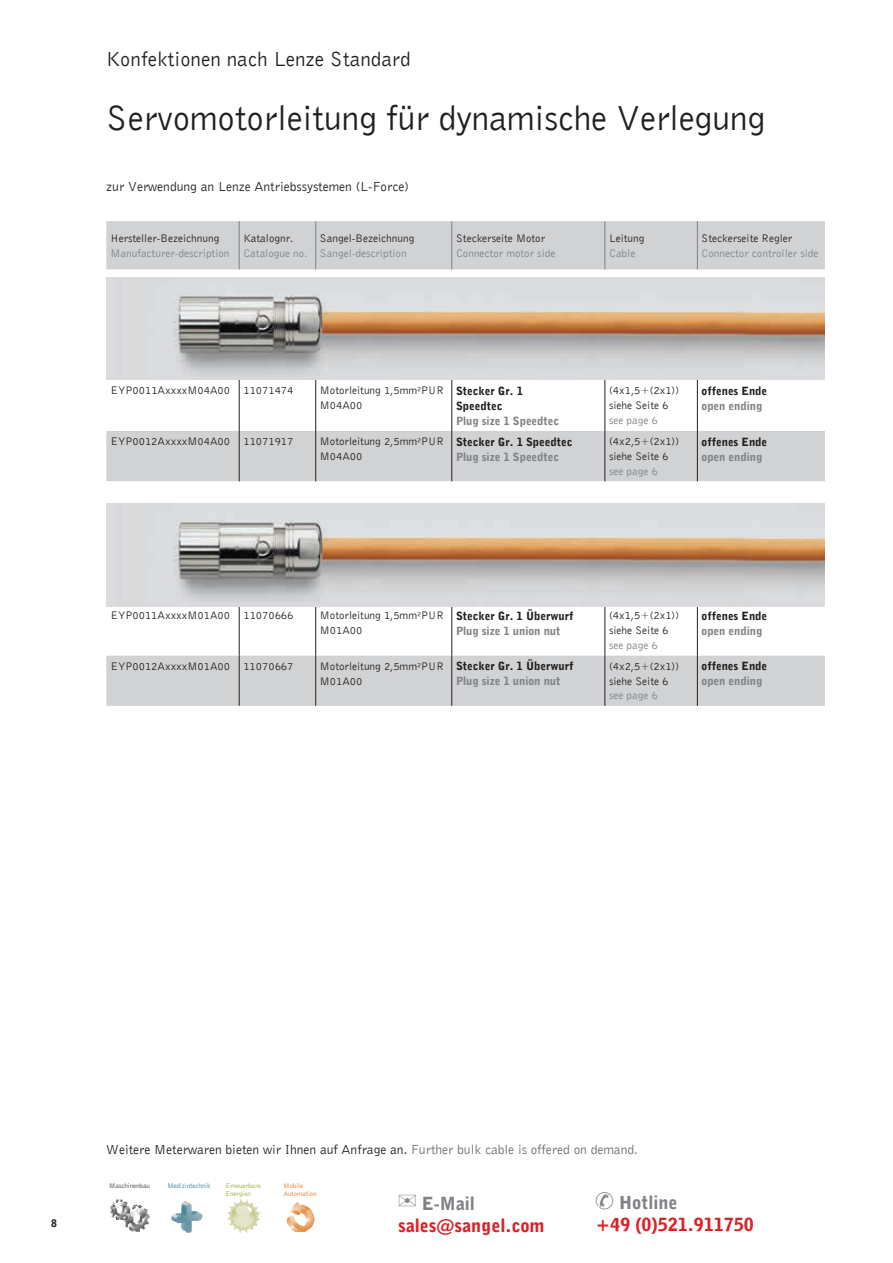
<style>
.page{position:relative;width:893px;height:1263px;background:#fff}
.page>*{position:absolute;margin:0;border:0;box-sizing:border-box;transform-origin:0 0}
.t1{font:36px "Bell Gothic BT Roman";letter-spacing:-.01em;color:#231f20}
.t2{font:21px "Bell Gothic BT Roman";color:#231f20}
.t3{font:18px/22.5px "Bell Gothic BT Black";color:#da2128}
.t4{font:13.5px "Bell Gothic BT Roman";color:#231f20}
.t5{font:11.25px/14.9px "Bell Gothic BT Roman";color:#231f20}
.t6{font:11.25px "Bell Gothic BT Roman";color:#808285}
.t7{font:11.25px/14.9px "Bell Gothic BT Black";color:#231f20}
.t8{font:11.25px "Bell Gothic BT Black";color:#808285}
.t9{font:10.5px "Bell Gothic BT Black";color:#231f20}
.t10{font:6.9px/7.5px "Bell Gothic BT Roman";letter-spacing:-.01em;color:#9baa3b}
.t11{font:6.9px/7.5px "Bell Gothic BT Roman";letter-spacing:-.01em;color:#e07e29}
.t12{font:6.9px "Bell Gothic BT Roman";letter-spacing:-.01em;color:#368394}
.t13{font:6.9px "Bell Gothic BT Roman";letter-spacing:-.01em;color:#404245}
.s1{color:#6c6d70}
.s2{color:#808285}
</style>
<div class="page">
<img style="left:110px;top:1199px;width:40px;height:33px">
<img style="left:171px;top:1201px;width:32px;height:32px">
<img style="left:226px;top:1199px;width:36px;height:34px">
<img style="left:286px;top:1202px;width:29px;height:30px">
<svg style="left:106px;top:221px;width:719px;height:485px;fill:#d1d2d4"></svg>
<svg style="left:106px;top:380px;width:719px;height:275px"></svg>
<hr style="left:239px;top:221px;width:1px;height:48px;background:#808285">
<hr style="left:315px;top:221px;width:1px;height:48px;background:#808285">
<hr style="left:451px;top:221px;width:1px;height:48px;background:#808285">
<hr style="left:604px;top:221px;width:1px;height:48px;background:#808285">
<hr style="left:697px;top:221px;width:1px;height:48px;background:#808285">
<hr style="left:239px;top:380px;width:1px;height:51px;background:#231f20">
<hr style="left:315px;top:380px;width:1px;height:51px;background:#231f20">
<hr style="left:451px;top:380px;width:1px;height:51px;background:#231f20">
<hr style="left:604px;top:380px;width:1px;height:51px;background:#231f20">
<hr style="left:697px;top:380px;width:1px;height:51px;background:#231f20">
<hr style="left:239px;top:431px;width:1px;height:50px;background:#231f20">
<hr style="left:315px;top:431px;width:1px;height:50px;background:#231f20">
<hr style="left:451px;top:431px;width:1px;height:50px;background:#231f20">
<hr style="left:604px;top:431px;width:1px;height:50px;background:#231f20">
<hr style="left:697px;top:431px;width:1px;height:50px;background:#231f20">
<hr style="left:239px;top:605px;width:1px;height:50px;background:#231f20">
<hr style="left:239px;top:655px;width:1px;height:51px;background:#231f20">
<hr style="left:315px;top:605px;width:1px;height:50px;background:#231f20">
<hr style="left:315px;top:655px;width:1px;height:51px;background:#231f20">
<hr style="left:451px;top:605px;width:1px;height:50px;background:#231f20">
<hr style="left:451px;top:655px;width:1px;height:51px;background:#231f20">
<hr style="left:604px;top:605px;width:1px;height:50px;background:#231f20">
<hr style="left:604px;top:655px;width:1px;height:51px;background:#231f20">
<hr style="left:697px;top:605px;width:1px;height:50px;background:#231f20">
<hr style="left:697px;top:655px;width:1px;height:51px;background:#231f20">
<img style="left:106px;top:504px;width:719px;height:102px">
<img style="left:106px;top:278px;width:719px;height:102px">
<h2 class="t2" style="left:106px;top:46px;width:306px">Konfektionen nach Lenze Standard</h2>
<h1 class="t1" style="left:106px;top:95px;width:661px">Servomotorleitung für dynamische Verlegung</h1>
<p class="t4" style="left:106px;top:178px;width:304px">zur Verwendung an Lenze Antriebssystemen (L-Force)</p>
<p class="t5" style="left:111px;top:230px;width:110px">Hersteller-Bezeichnung</p>
<p class="t6" style="left:111px;top:246px;width:121px">Manufacturer-description</p>
<p class="t5" style="left:243px;top:230px;width:51px">Katalognr.</p>
<p class="t6" style="left:243px;top:246px;width:66px">Catalogue no.</p>
<p class="t5" style="left:320px;top:230px;width:96px">Sangel-Bezeichnung</p>
<p class="t6" style="left:320px;top:246px;width:88px">Sangel-description</p>
<p class="t5" style="left:456px;top:230px;width:91px">Steckerseite Motor</p>
<p class="t6" style="left:456px;top:246px;width:101px">Connector motor side</p>
<p class="t5" style="left:609px;top:230px;width:37px">Leitung</p>
<p class="t6" style="left:609px;top:246px;width:28px">Cable</p>
<p class="t5" style="left:702px;top:230px;width:92px">Steckerseite Regler</p>
<p class="t6" style="left:702px;top:246px;width:118px">Connector controller side</p>
<p class="t5" style="left:111px;top:383px;width:184px">EYP0011AxxxxM04A00 11071474</p>
<p class="t5" style="left:320px;top:383px;width:125px">Motorleitung 1,5mm²PUR<br>M04A00</p>
<p class="t7" style="left:456px;top:383px;width:68px">Stecker Gr. 1<br>Speedtec</p>
<p class="t8" style="left:456px;top:413px;width:105px">Plug size 1 Speedtec</p>
<p class="t5" style="left:111px;top:434px;width:184px">EYP0012AxxxxM04A00 11071917</p>
<p class="t5" style="left:320px;top:434px;width:125px">Motorleitung 2,5mm²PUR<br>M04A00</p>
<p class="t7" style="left:456px;top:434px;width:118px">Stecker Gr. 1 Speedtec</p>
<p class="t8" style="left:456px;top:450px;width:105px">Plug size 1 Speedtec</p>
<p class="t5" style="left:609px;top:383px;width:72px">(4x1,5+(2x1)) siehe Seite 6</p>
<p class="t6" style="left:609px;top:413px;width:50px">see page 6</p>
<p class="t5" style="left:609px;top:434px;width:72px">(4x2,5+(2x1)) siehe Seite 6</p>
<p class="t6" style="left:609px;top:464px;width:50px">see page 6</p>
<p class="t7" style="left:702px;top:383px;width:67px">offenes Ende</p>
<p class="t8" style="left:702px;top:399px;width:62px">open ending</p>
<p class="t7" style="left:702px;top:434px;width:67px">offenes Ende</p>
<p class="t8" style="left:702px;top:450px;width:62px">open ending</p>
<p class="t5" style="left:111px;top:608px;width:184px">EYP0011AxxxxM01A00 11070666</p>
<p class="t5" style="left:320px;top:608px;width:125px">Motorleitung 1,5mm²PUR<br>M01A00</p>
<p class="t7" style="left:456px;top:608px;width:119px">Stecker Gr. 1 Überwurf</p>
<p class="t8" style="left:456px;top:624px;width:106px">Plug size 1 union nut</p>
<p class="t5" style="left:111px;top:658px;width:184px">EYP0012AxxxxM01A00 11070667</p>
<p class="t5" style="left:320px;top:658px;width:125px">Motorleitung 2,5mm²PUR<br>M01A00</p>
<p class="t7" style="left:456px;top:659px;width:119px">Stecker Gr. 1 Überwurf</p>
<p class="t8" style="left:456px;top:674px;width:106px">Plug size 1 union nut</p>
<p class="t5" style="left:609px;top:608px;width:72px">(4x1,5+(2x1)) siehe Seite 6</p>
<p class="t6" style="left:609px;top:638px;width:50px">see page 6</p>
<p class="t5" style="left:609px;top:658px;width:72px">(4x2,5+(2x1)) siehe Seite 6</p>
<p class="t6" style="left:609px;top:689px;width:50px">see page 6</p>
<p class="t7" style="left:702px;top:608px;width:67px">offenes Ende</p>
<p class="t8" style="left:702px;top:624px;width:62px">open ending</p>
<p class="t7" style="left:702px;top:659px;width:67px">offenes Ende</p>
<p class="t8" style="left:702px;top:674px;width:62px">open ending</p>
<p class="t9" style="left:51px;top:1217px;width:7px">8</p>
<p class="t4" style="left:106px;top:1141px;width:533px">Weitere Meterwaren bieten wir Ihnen auf Anfrage an. <span class="s1">Further bulk cable is offered on demand.</span></p>
<p class="t13" style="left:109px;top:1182px;width:42px">Maschinenbau</p>
<p class="t12" style="left:167px;top:1182px;width:45px">Medizintechnik</p>
<p class="t10" style="left:225px;top:1182px;width:37px">Erneuerbare<br>Energien</p>
<p class="t11" style="left:284px;top:1182px;width:35px">Mobile<br>Automation</p>
<h3 class="t3" style="left:398px;top:1191px;width:148px"><span class="s2">✉ E-Mail </span>sales@sangel.com</h3>
<h3 class="t3" style="left:595px;top:1191px;width:160px"><span class="s2">✆ Hotline<br></span>+49 (0)521.911750</h3>
</div>
